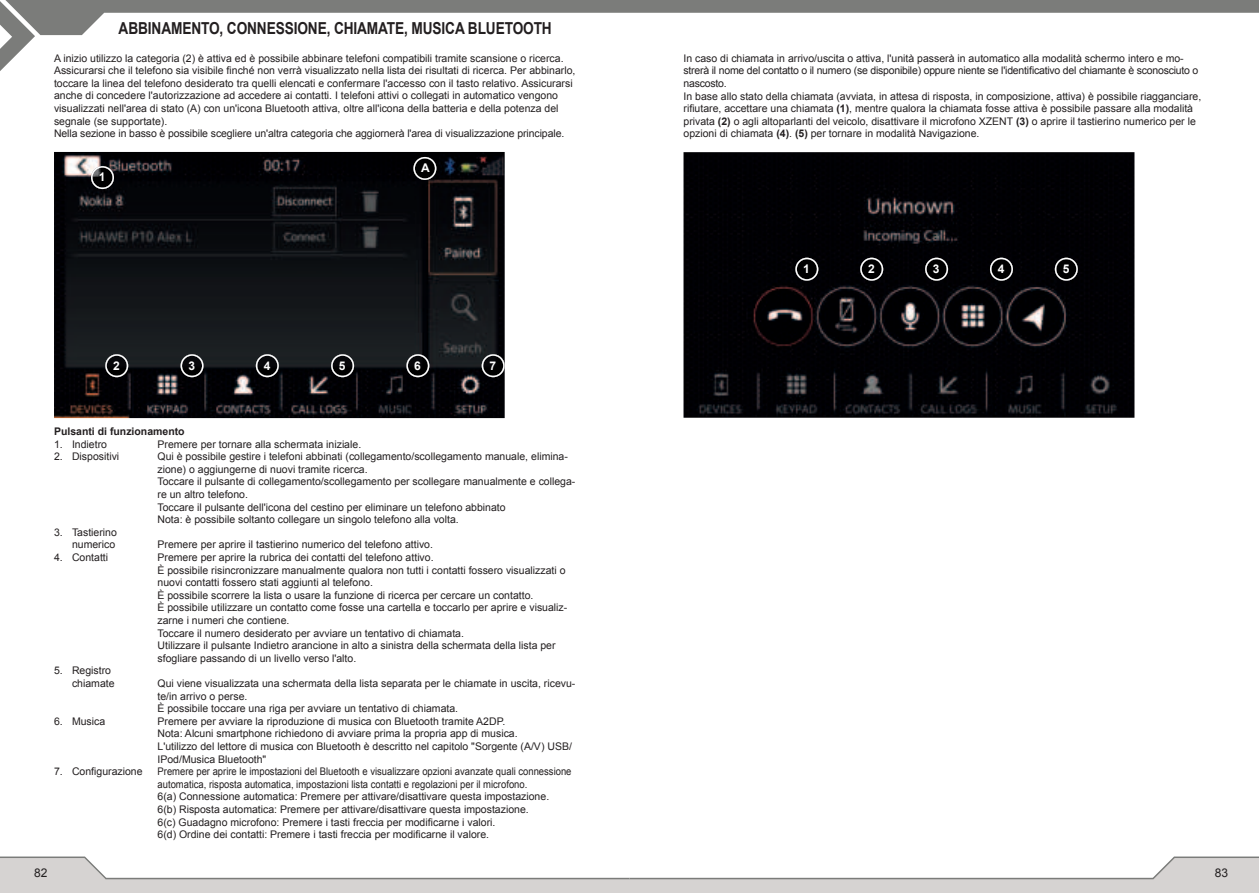
<style>
.page{position:relative;width:1259px;height:893px;background:#fff}
.page>*{position:absolute;margin:0;border:0;box-sizing:border-box;transform-origin:0 0}
.t1{font:700 16.5px "Arial";letter-spacing:-.01em;color:#231f20;scale:.83 1}
.t2{font:700 12px "Arial";color:#fff}
.t3{font:12px "Arial";color:#231f20}
.t4{font:10.5px/12.6px "Arial";color:#231f20}
.t5{font:10.5px/12.6px "Arial";color:#231f20;scale:.9 1}
.t6{font:700 10.5px "Arial";color:#231f20}
.s1{font-weight:700}
</style>
<div class="page">
<div style="left:0;top:880px;width:1259px;height:13px;background:#d6d3d2"></div>
<svg style="left:0;top:856px;width:1259px;height:24px"></svg>
<svg style="left:0;top:0;width:1259px;height:71px"></svg>
<img style="left:54px;top:152px;width:451px;height:266px">
<img style="left:91px;top:166px;width:23px;height:23px">
<img style="left:92px;top:167px;width:21px;height:21px">
<div style="left:91px;top:166px;width:23px;height:23px;border:2px solid #fff;border-radius:50%"></div>
<img style="left:180px;top:354px;width:23px;height:23px">
<img style="left:181px;top:355px;width:22px;height:21px">
<div style="left:180px;top:354px;width:23px;height:23px;border:2px solid #fff;border-radius:50%"></div>
<img style="left:105px;top:354px;width:23px;height:23px">
<img style="left:106px;top:355px;width:21px;height:21px">
<div style="left:105px;top:354px;width:23px;height:23px;border:2px solid #fff;border-radius:50%"></div>
<img style="left:256px;top:354px;width:23px;height:23px">
<img style="left:257px;top:355px;width:21px;height:21px">
<div style="left:256px;top:354px;width:23px;height:23px;border:2px solid #fff;border-radius:50%"></div>
<img style="left:406px;top:354px;width:23px;height:23px">
<img style="left:407px;top:355px;width:21px;height:21px">
<div style="left:406px;top:354px;width:23px;height:23px;border:2px solid #fff;border-radius:50%"></div>
<img style="left:331px;top:354px;width:23px;height:23px">
<img style="left:332px;top:355px;width:21px;height:21px">
<div style="left:331px;top:354px;width:23px;height:23px;border:2px solid #fff;border-radius:50%"></div>
<img style="left:482px;top:354px;width:22px;height:23px">
<img style="left:482px;top:355px;width:22px;height:21px">
<div style="left:482px;top:354px;width:22px;height:23px;border:2px solid #fff;border-radius:50%"></div>
<img style="left:413px;top:157px;width:23px;height:23px">
<img style="left:414px;top:158px;width:22px;height:21px">
<div style="left:413px;top:157px;width:23px;height:23px;border:2px solid #fff;border-radius:50%"></div>
<img style="left:683px;top:152px;width:451px;height:266px">
<img style="left:795px;top:258px;width:23px;height:23px">
<img style="left:796px;top:258px;width:21px;height:22px">
<div style="left:795px;top:258px;width:23px;height:23px;border:2px solid #fff;border-radius:50%"></div>
<img style="left:925px;top:258px;width:23px;height:23px">
<img style="left:926px;top:258px;width:21px;height:22px">
<div style="left:925px;top:258px;width:23px;height:23px;border:2px solid #fff;border-radius:50%"></div>
<img style="left:860px;top:258px;width:23px;height:23px">
<img style="left:861px;top:258px;width:21px;height:22px">
<div style="left:860px;top:258px;width:23px;height:23px;border:2px solid #fff;border-radius:50%"></div>
<img style="left:990px;top:258px;width:23px;height:23px">
<img style="left:990px;top:258px;width:22px;height:22px">
<div style="left:990px;top:258px;width:23px;height:23px;border:2px solid #fff;border-radius:50%"></div>
<img style="left:1054px;top:258px;width:23px;height:23px">
<img style="left:1055px;top:258px;width:22px;height:22px">
<div style="left:1054px;top:258px;width:23px;height:23px;border:2px solid #fff;border-radius:50%"></div>
<h1 class="t1" style="left:119px;top:22px;width:523px">ABBINAMENTO, CONNESSIONE, CHIAMATE, MUSICA BLUETOOTH</h1>
<p class="t4" style="left:54px;top:52px;width:523px">A inizio utilizzo la categoria (2) è attiva ed è possibile abbinare telefoni compatibili tramite scansione o ricerca.<br>Assicurarsi che il telefono sia visibile finché non verrà visualizzato nella lista dei risultati di ricerca. Per abbinarlo, toccare la linea del telefono desiderato tra quelli elencati e confermare l'accesso con il tasto relativo. Assicurarsi anche di concedere l'autorizzazione ad accedere ai contatti. I telefoni attivi o collegati in automatico vengono visualizzati nell'area di stato (A) con un'icona Bluetooth attiva, oltre all'icona della batteria e della potenza del segnale (se supportate).<br>Nella sezione in basso è possibile scegliere un'altra categoria che aggiornerà l'area di visualizzazione principale.</p>
<p class="t2" style="left:99px;top:173px;width:8px">1</p>
<p class="t2" style="left:421px;top:164px;width:10px">A</p>
<p class="t2" style="left:113px;top:361px;width:8px">2</p>
<p class="t2" style="left:188px;top:361px;width:8px">3</p>
<p class="t2" style="left:264px;top:361px;width:8px">4</p>
<p class="t2" style="left:339px;top:361px;width:8px">5</p>
<p class="t2" style="left:414px;top:361px;width:8px">6</p>
<p class="t2" style="left:489px;top:361px;width:8px">7</p>
<p class="t6" style="left:54px;top:427px;width:132px">Pulsanti di funzionamento</p>
<p class="t4" style="left:54px;top:438px;width:55px">1. Indietro</p>
<p class="t4" style="left:157px;top:438px;width:205px">Premere per tornare alla schermata iniziale.</p>
<p class="t4" style="left:54px;top:450px;width:67px">2. Dispositivi</p>
<p class="t4" style="left:157px;top:450px;width:419px">Qui è possibile gestire i telefoni abbinati (collegamento/scollegamento manuale, elimina&shy;zione) o aggiungerne di nuovi tramite ricerca.<br>Toccare il pulsante di collegamento/scollegamento per scollegare manualmente e collega&shy;re un altro telefono.<br>Toccare il pulsante dell'icona del cestino per eliminare un telefono abbinato<br>Nota: è possibile soltanto collegare un singolo telefono alla volta.</p>
<p class="t4" style="left:54px;top:527px;width:64px;text-align:right">3. Tastierino numerico</p>
<p class="t4" style="left:157px;top:539px;width:277px">Premere per aprire il tastierino numerico del telefono attivo.</p>
<p class="t4" style="left:54px;top:551px;width:56px">4. Contatti</p>
<p class="t4" style="left:157px;top:551px;width:411px">Premere per aprire la rubrica dei contatti del telefono attivo.<br>È possibile risincronizzare manualmente qualora non tutti i contatti fossero visualizzati o nuovi contatti fossero stati aggiunti al telefono.<br>È possibile scorrere la lista o usare la funzione di ricerca per cercare un contatto.<br>È possibile utilizzare un contatto come fosse una cartella e toccarlo per aprire e visualiz&shy;zarne i numeri che contiene.<br>Toccare il numero desiderato per avviare un tentativo di chiamata.<br>Utilizzare il pulsante Indietro arancione in alto a sinistra della schermata della lista per sfogliare passando di un livello verso l'alto.</p>
<p class="t4" style="left:72px;top:664px;width:44px;text-indent:-18px">5. Registro chiamate</p>
<p class="t4" style="left:157px;top:677px;width:419px">Qui viene visualizzata una schermata della lista separata per le chiamate in uscita, ricevu&shy;te/in arrivo o perse.<br>È possibile toccare una riga per avviare un tentativo di chiamata.</p>
<p class="t4" style="left:54px;top:715px;width:53px">6. Musica</p>
<p class="t4" style="left:157px;top:715px;width:416px">Premere per avviare la riproduzione di musica con Bluetooth tramite A2DP.<br>Nota: Alcuni smartphone richiedono di avviare prima la propria app di musica.<br>L'utilizzo del lettore di musica con Bluetooth è descritto nel capitolo "Sorgente (A/V) USB/ IPod/Musica Bluetooth"</p>
<p class="t4" style="left:54px;top:765px;width:90px">7. Configurazione</p>
<p class="t5" style="left:157px;top:765px;width:461px">Premere per aprire le impostazioni del Bluetooth e visualizzare opzioni avanzate quali connessione automatica, risposta automatica, impostazioni lista contatti e regolazioni per il microfono.<br>6(a) Connessione automatica: Premere per attivare/disattivare questa impostazione.<br>6(b) Risposta automatica: Premere per attivare/disattivare questa impostazione.<br>6(c) Guadagno microfono: Premere i tasti freccia per modificarne i valori.<br>6(d) Ordine dei contatti: Premere i tasti freccia per modificarne il valore.</p>
<p class="t4" style="left:683px;top:52px;width:519px">In caso di chiamata in arrivo/uscita o attiva, l'unità passerà in automatico alla modalità schermo intero e mo&shy;strerà il nome del contatto o il numero (se disponibile) oppure niente se l'identificativo del chiamante è sconosciuto o nascosto.<br>In base allo stato della chiamata (avviata, in attesa di risposta, in composizione, attiva) è possibile riagganciare, rifiutare, accettare una chiamata <span class="s1">(1)</span>, mentre qualora la chiamata fosse attiva è possibile passare alla modalità privata <span class="s1">(2)</span> o agli altoparlanti del veicolo, disattivare il microfono XZENT <span class="s1">(3)</span> o aprire il tastierino numerico per le opzioni di chiamata <span class="s1">(4)</span>. <span class="s1">(5)</span> per tornare in modalità Navigazione.</p>
<p class="t2" style="left:803px;top:264px;width:8px">1</p>
<p class="t2" style="left:868px;top:264px;width:8px">2</p>
<p class="t2" style="left:933px;top:264px;width:8px">3</p>
<p class="t2" style="left:998px;top:264px;width:8px">4</p>
<p class="t2" style="left:1062px;top:264px;width:8px">5</p>
<p class="t3" style="left:34px;top:865px;width:15px">82</p>
<p class="t3" style="left:1214px;top:865px;width:15px">83</p>
</div>
